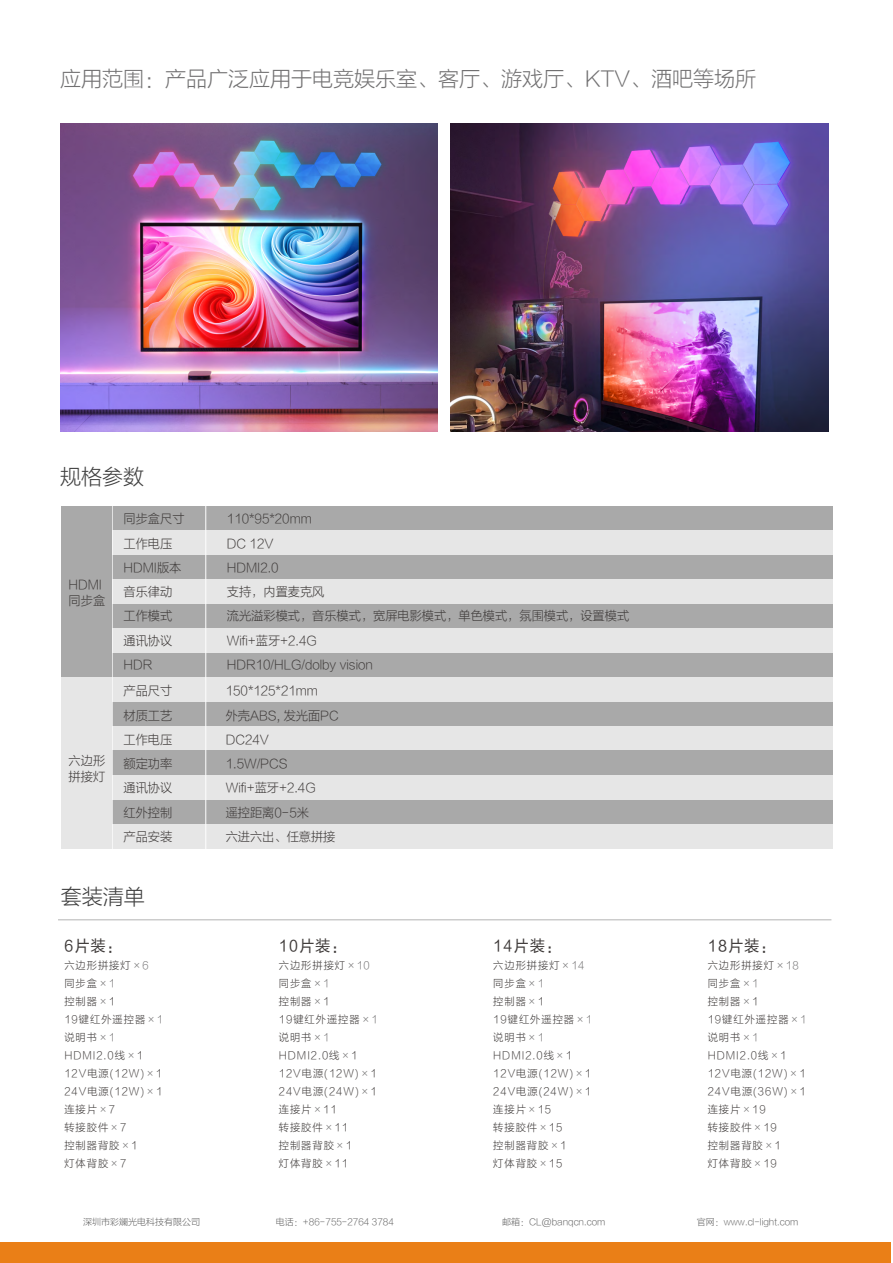
<style>
.page{position:relative;width:893px;height:1263px;background:#fff}
.page>*{position:absolute;margin:0;border:0;box-sizing:border-box;transform-origin:0 0}
.t1{font:21px "FZLTXHK GBK1 0";color:#717071}
.t2{font:21px "FZLTXHK GBK1 0";color:#3f3f3f}
.t3{font:15px "FZLTH GB1 4";letter-spacing:.1em;color:#3e3a39}
.t4{font:12.6px/24.3px "FZLTXHK GBK1 0";color:#3e3a39}
.t5{font:10.5px/18px "FZLTXHK GBK1 0";letter-spacing:.1em;color:#3e3a39}
.t6{font:9px "FZLTXHK GBK1 0";color:#606060}
.s1{color:#717071}
</style>
<div class="page">
<div style="left:0;top:1242px;width:890px;height:21px;background:#ea7f17"></div>
<div style="left:61px;top:555px;width:772px;height:24px;background:#a9a9a9"></div>
<div style="left:61px;top:506px;width:772px;height:24px;background:#a9a9a9"></div>
<div style="left:61px;top:530px;width:772px;height:24px;background:#e6e6e6"></div>
<div style="left:61px;top:604px;width:772px;height:24px;background:#a9a9a9"></div>
<div style="left:61px;top:579px;width:772px;height:25px;background:#e6e6e6"></div>
<div style="left:61px;top:652px;width:772px;height:25px;background:#a9a9a9"></div>
<div style="left:61px;top:628px;width:772px;height:24px;background:#e6e6e6"></div>
<div style="left:61px;top:701px;width:772px;height:25px;background:#a9a9a9"></div>
<div style="left:61px;top:677px;width:772px;height:24px;background:#e6e6e6"></div>
<div style="left:61px;top:726px;width:772px;height:24px;background:#e6e6e6"></div>
<div style="left:61px;top:750px;width:772px;height:25px;background:#a9a9a9"></div>
<div style="left:61px;top:799px;width:772px;height:25px;background:#a9a9a9"></div>
<div style="left:61px;top:775px;width:772px;height:24px;background:#e6e6e6"></div>
<div style="left:61px;top:824px;width:772px;height:24px;background:#e6e6e6"></div>
<hr style="left:112px;top:506px;width:1px;height:347px;background:#fff">
<hr style="left:205px;top:506px;width:1px;height:347px;background:#fff">
<hr style="left:58px;top:919px;width:773px;height:1px;background:#b3b3b3">
<div style="left:61px;top:675px;width:51px;height:174px;background:#e6e6e6"></div>
<div style="left:61px;top:506px;width:51px;height:170px;background:#a9a9a9"></div>
<img style="left:60px;top:124px;width:378px;height:308px">
<img style="left:451px;top:124px;width:377px;height:308px">
<h1 class="t1" style="left:60px;top:68px;width:697px">应用范围：产品广泛应用于电竞娱乐室、客厅、游戏厅、KTV、酒吧等场所</h1>
<h1 class="t2" style="left:60px;top:465px;width:85px">规格参数</h1>
<p class="t4" style="left:69px;top:576px;width:38px;line-height:16.5px">HDMI同步盒</p>
<p class="t4" style="left:69px;top:752px;width:38px;line-height:16.5px">六边形拼接灯</p>
<p class="t4" style="left:124px;top:507px;width:62px">同步盒尺寸工作电压<br>HDMI版本音乐律动工作模式通讯协议<br>HDR</p>
<p class="t4" style="left:227px;top:507px;width:404px">110*95*20mm<br>DC 12V<br>HDMI2.0<br>支持，内置麦克风<br>流光溢彩模式，音乐模式，宽屏电影模式，单色模式，氛围模式，设置模式<br>Wifi+蓝牙+2.4G<br>HDR10/HLG/dolby vision</p>
<p class="t4" style="left:124px;top:679px;width:50px;text-align:justify">产品尺寸材质工艺工作电压额定功率通讯协议红外控制产品安装</p>
<p class="t4" style="left:226px;top:679px;width:115px">150*125*21mm<br>外壳ABS, 发光面PC<br>DC24V<br>1.5W/PCS<br>Wifi+蓝牙+2.4G<br>遥控距离0-5米<br>六进六出、任意拼接</p>
<h1 class="t2" style="left:61px;top:886px;width:85px">套装清单</h1>
<h2 class="t3" style="left:64px;top:937px;width:58px">6片装：</h2>
<p class="t5" style="left:64px;top:956px;width:100px">六边形拼接灯<span class="s1">×6<br></span>同步盒<span class="s1">×1<br></span>控制器<span class="s1">×</span>1<br>19键红外遥控器<span class="s1">×1</span>说明书<span class="s1">×1<br></span>HDMI2.0线<span class="s1">×</span>1<br>12V电源(12W)<span class="s1">×</span>1<br>24V电源(12W)<span class="s1">×</span>1连接片<span class="s1">×</span>7<br>转接胶件<span class="s1">×</span>7<br>控制器背胶<span class="s1">×</span>1<br>灯体背胶<span class="s1">×</span>7</p>
<h2 class="t3" style="left:279px;top:937px;width:69px">10片装：</h2>
<p class="t5" style="left:279px;top:956px;width:100px">六边形拼接灯<span class="s1">×10</span>同步盒<span class="s1">×1<br></span>控制器<span class="s1">×</span>1<br>19键红外遥控器<span class="s1">×1</span>说明书<span class="s1">×1<br></span>HDMI2.0线<span class="s1">×</span>1<br>12V电源(12W)<span class="s1">×</span>1<br>24V电源(24W)<span class="s1">×</span>1连接片<span class="s1">×</span>11<br>转接胶件<span class="s1">×</span>11<br>控制器背胶<span class="s1">×</span>1<br>灯体背胶<span class="s1">×</span>11</p>
<h2 class="t3" style="left:493px;top:937px;width:69px">14片装：</h2>
<p class="t5" style="left:493px;top:956px;width:100px">六边形拼接灯<span class="s1">×14</span>同步盒<span class="s1">×1<br></span>控制器<span class="s1">×</span>1<br>19键红外遥控器<span class="s1">×1</span>说明书<span class="s1">×1<br></span>HDMI2.0线<span class="s1">×</span>1<br>12V电源(12W)<span class="s1">×</span>1<br>24V电源(24W)<span class="s1">×</span>1连接片<span class="s1">×</span>15<br>转接胶件<span class="s1">×</span>15<br>控制器背胶<span class="s1">×</span>1<br>灯体背胶<span class="s1">×</span>15</p>
<h2 class="t3" style="left:708px;top:937px;width:69px">18片装：</h2>
<p class="t5" style="left:708px;top:956px;width:100px">六边形拼接灯<span class="s1">×18</span>同步盒<span class="s1">×1<br></span>控制器<span class="s1">×</span>1<br>19键红外遥控器<span class="s1">×1</span>说明书<span class="s1">×1<br></span>HDMI2.0线<span class="s1">×</span>1<br>12V电源(12W)<span class="s1">×</span>1<br>24V电源(36W)<span class="s1">×</span>1连接片<span class="s1">×</span>19<br>转接胶件<span class="s1">×</span>19<br>控制器背胶<span class="s1">×</span>1<br>灯体背胶<span class="s1">×</span>19</p>
<p class="t6" style="left:83px;top:1216px;width:119px">深圳市彩斓光电科技有限公司</p>
<p class="t6" style="left:276px;top:1216px;width:120px">电话：+86-755-2764 3784</p>
<p class="t6" style="left:502px;top:1216px;width:105px">邮箱：CL@banqcn.com</p>
<p class="t6" style="left:697px;top:1216px;width:103px">官网：www.cl-light.com</p>
</div>
